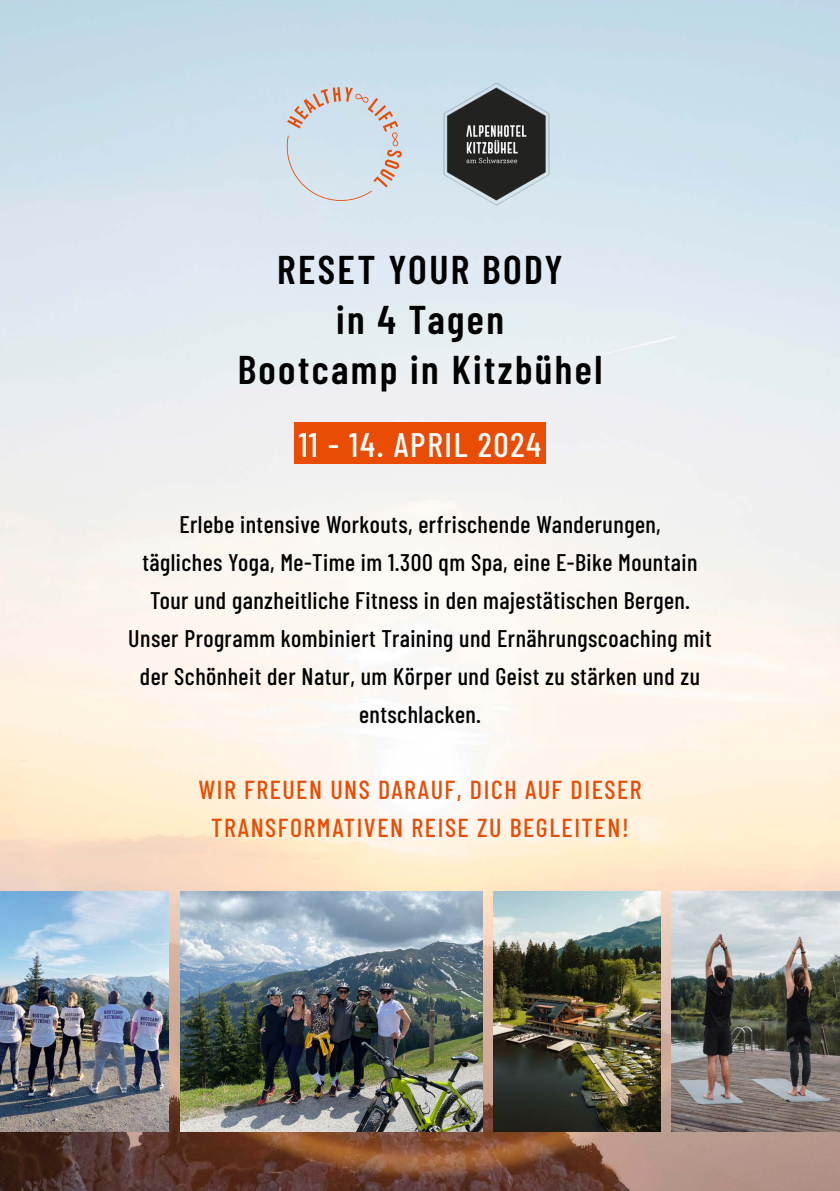
<style>
.page{position:relative;width:840px;height:1191px;background:#fff}
.page>*{position:absolute;margin:0;border:0;box-sizing:border-box;transform-origin:0 0}
.t1{font:600 40px/50px "Barlow Condensed";letter-spacing:.06em;color:#000;text-align:center}
.t2{font:500 34px "Barlow Condensed";letter-spacing:.05em;color:#fff}
.t3{font:500 26px/38px "Barlow Condensed";letter-spacing:.06em;color:#e94c05;text-align:center}
.t4{font:500 24px/38px "Barlow Condensed";letter-spacing:.02em;color:#000;text-align:center}
</style>
<div class="page">
<img style="left:0;top:0;width:839px;height:1191px">
<div style="left:294px;top:423px;width:251px;height:41px;background:#e94c05"></div>
<img style="left:493px;top:891px;width:167px;height:240px">
<img style="left:180px;top:891px;width:302px;height:240px">
<img style="left:670px;top:891px;width:169px;height:240px">
<img style="left:0;top:891px;width:169px;height:240px">
<svg style="left:286px;top:87px;width:115px;height:115px;background:#d3d7dd"></svg>
<img style="left:440px;top:80px;width:113px;height:128px">
<h1 class="t1" style="left:237px;top:242px;width:366px">RESET YOUR BODY<br>in 4 Tagen<br>Bootcamp in Kitzbühel</h1>
<h2 class="t2" style="left:298px;top:420px;width:244px">11 - 14. APRIL 2024</h2>
<p class="t4" style="left:128px;top:503px;width:584px">Erlebe intensive Workouts, erfrischende Wanderungen,<br>tägliches Yoga, Me-Time im 1.300 qm Spa, eine E-Bike Mountain Tour und ganzheitliche Fitness in den majestätischen Bergen.<br>Unser Programm kombiniert Training und Ernährungscoaching mit der Schönheit der Natur, um Körper und Geist zu stärken und zu entschlacken.</p>
<p class="t3" style="left:198px;top:768px;width:444px">WIR FREUEN UNS DARAUF, DICH AUF DIESER<br>TRANSFORMATIVEN REISE ZU BEGLEITEN!</p>
</div>
